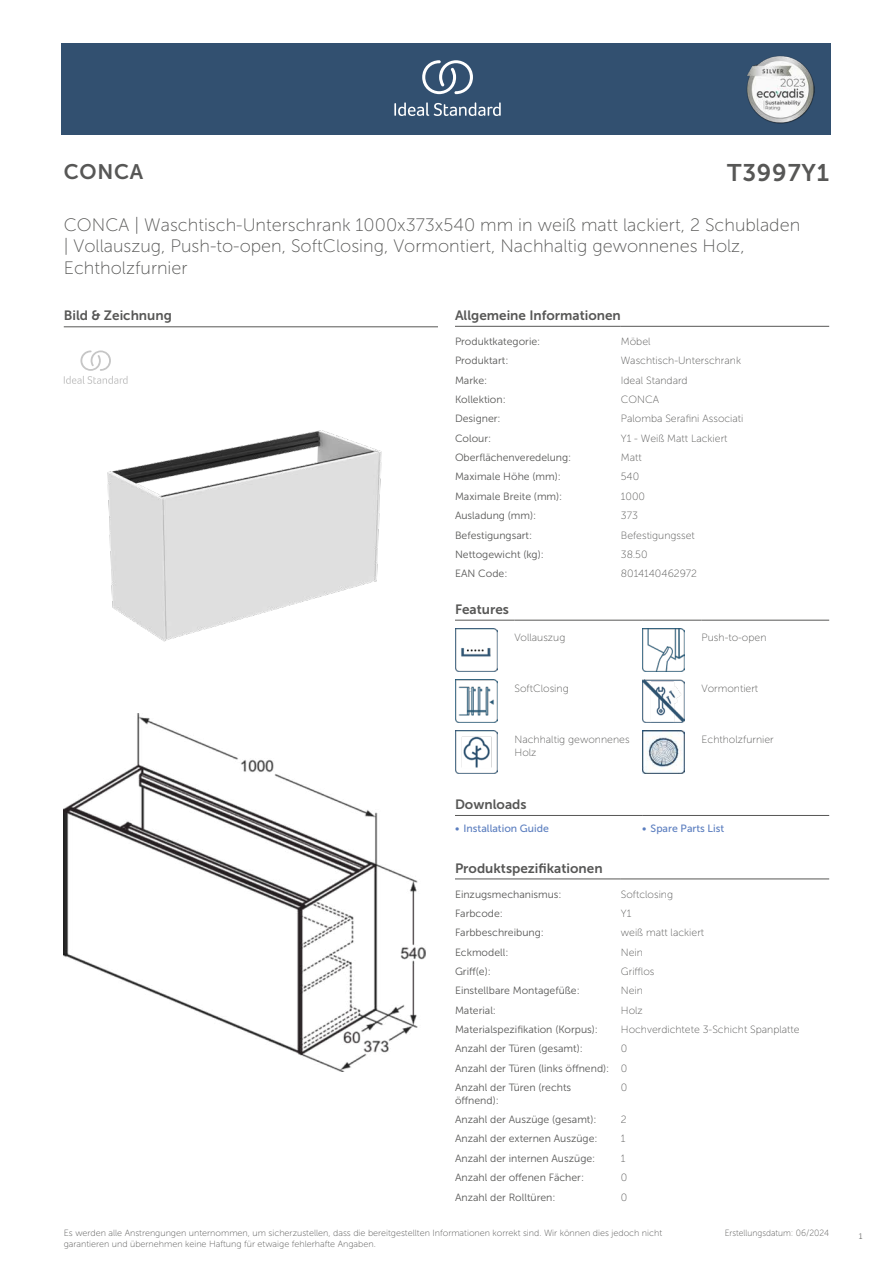
<style>
.page{position:relative;width:893px;height:1263px;background:#fff}
.page>*{position:absolute;margin:0;border:0;box-sizing:border-box;transform-origin:0 0}
.t1{font:24px "Museo Sans 700";letter-spacing:.035em;color:#575756}
.t2{font:21px "Museo Sans 700";letter-spacing:.035em;color:#575756}
.t3{font:18px/21.6px "Museo Sans 100";color:#575756}
.t4{font:13.5px "Museo Sans 700";color:#575756}
.t5{font:10.5px/19.4px "Museo Sans 300";color:#575756}
.t6{font:10.5px/12.6px "Museo Sans 100";color:#575756}
.t7{font:10.5px "Museo Sans 500";color:#5b7ebf}
.t8{font:9px/10.8px "Museo Sans 100";color:#575756}
.t9{font:9px "Museo Sans 100";color:#575756;scale:.95 1}
.t10{font:300 9px "Calibri";color:#575756;scale:.95 1}
.s1{font-family:"Museo Sans 100"}
</style>
<div class="page">
<div style="left:62px;top:43px;width:769px;height:91px;background:#325070"></div>
<hr style="left:455px;top:326px;width:166px;height:1px;background:#575756">
<hr style="left:621px;top:326px;width:208px;height:1px;background:#575756">
<hr style="left:455px;top:620px;width:59px;height:1px;background:#575756">
<hr style="left:514px;top:620px;width:128px;height:1px;background:#575756">
<hr style="left:642px;top:620px;width:60px;height:1px;background:#575756">
<hr style="left:702px;top:620px;width:127px;height:1px;background:#575756">
<img style="left:455px;top:629px;width:42px;height:42px">
<img style="left:642px;top:629px;width:43px;height:42px">
<img style="left:455px;top:680px;width:42px;height:42px">
<img style="left:642px;top:680px;width:42px;height:42px">
<img style="left:455px;top:731px;width:42px;height:42px">
<img style="left:642px;top:731px;width:43px;height:42px">
<hr style="left:455px;top:815px;width:187px;height:1px;background:#575756">
<hr style="left:642px;top:815px;width:187px;height:1px;background:#575756">
<hr style="left:455px;top:879px;width:166px;height:1px;background:#575756">
<hr style="left:621px;top:879px;width:208px;height:1px;background:#575756">
<img style="left:64px;top:714px;width:361px;height:358px">
<hr style="left:64px;top:327px;width:374px;height:1px;background:#575756">
<svg style="left:64px;top:350px;width:64px;height:34px"></svg>
<img style="left:107px;top:430px;width:275px;height:212px">
<svg style="left:394px;top:102px;width:107px;height:14px"></svg>
<svg style="left:422px;top:60px;width:51px;height:34px"></svg>
<img style="left:746px;top:56px;width:68px;height:67px">
<h2 class="t2" style="left:64px;top:160px;width:81px">CONCA</h2>
<h1 class="t1" style="left:727px;top:160px;width:104px">T3997Y1</h1>
<h3 class="t3" style="left:64px;top:214px;width:738px">CONCA | Waschtisch-Unterschrank 1000x373x540 mm in weiß matt lackiert, 2 Schubladen | Vollauszug, Push-to-open, SoftClosing, Vormontiert, Nachhaltig gewonnenes Holz,<br>Echtholzfurnier</h3>
<p class="t4" style="left:64px;top:308px;width:110px">Bild &amp; Zeichnung</p>
<p class="t4" style="left:455px;top:308px;width:167px">Allgemeine Informationen</p>
<p class="t5" style="left:455px;top:332px;width:87px">Produktkategorie:</p>
<p class="t6" style="left:621px;top:335px;width:31px">Möbel</p>
<p class="t5" style="left:455px;top:351px;width:55px">Produktart:</p>
<p class="t6" style="left:621px;top:355px;width:122px">Waschtisch-Unterschrank</p>
<p class="t5" style="left:455px;top:370px;width:34px">Marke:</p>
<p class="t6" style="left:621px;top:374px;width:68px">Ideal Standard</p>
<p class="t5" style="left:455px;top:390px;width:52px">Kollektion:</p>
<p class="t6" style="left:621px;top:393px;width:40px">CONCA</p>
<p class="t5" style="left:455px;top:409px;width:47px">Designer:</p>
<p class="t6" style="left:621px;top:413px;width:124px">Palomba Serafini Associati</p>
<p class="t5" style="left:455px;top:429px;width:38px">Colour:</p>
<p class="t6" style="left:621px;top:432px;width:108px">Y1 - Weiß Matt Lackiert</p>
<p class="t5" style="left:455px;top:448px;width:118px">Oberflächenveredelung:</p>
<p class="t6" style="left:621px;top:451px;width:22px">Matt</p>
<p class="t5" style="left:455px;top:467px;width:107px">Maximale Höhe (mm):</p>
<p class="t6" style="left:621px;top:471px;width:20px">540</p>
<p class="t5" style="left:455px;top:487px;width:109px">Maximale Breite (mm):</p>
<p class="t6" style="left:621px;top:490px;width:26px">1000</p>
<p class="t5" style="left:455px;top:506px;width:83px">Ausladung (mm):</p>
<p class="t6" style="left:621px;top:509px;width:18px">373</p>
<p class="t5" style="left:455px;top:525px;width:79px">Befestigungsart:</p>
<p class="t6" style="left:621px;top:529px;width:75px">Befestigungsset</p>
<p class="t5" style="left:455px;top:545px;width:90px">Nettogewicht (kg):</p>
<p class="t6" style="left:621px;top:548px;width:28px">38.50</p>
<p class="t5" style="left:455px;top:564px;width:54px">EAN Code:</p>
<p class="t6" style="left:621px;top:567px;width:78px">8014140462972</p>
<p class="t4" style="left:455px;top:602px;width:55px">Features</p>
<p class="t6" style="left:514px;top:631px;width:52px">Vollauszug</p>
<p class="t6" style="left:702px;top:631px;width:66px">Push-to-open</p>
<p class="t6" style="left:514px;top:682px;width:56px">SoftClosing</p>
<p class="t6" style="left:702px;top:682px;width:58px">Vormontiert</p>
<p class="t6" style="left:514px;top:733px;width:117px">Nachhaltig gewonnenes<br>Holz</p>
<p class="t6" style="left:702px;top:733px;width:74px">Echtholzfurnier</p>
<p class="t4" style="left:455px;top:797px;width:73px">Downloads</p>
<p class="t7" style="left:455px;top:823px;width:95px">• Installation Guide</p>
<p class="t7" style="left:642px;top:823px;width:84px">• Spare Parts List</p>
<p class="t4" style="left:455px;top:860px;width:149px">Produktspezifikationen</p>
<p class="t5" style="left:455px;top:884px;width:108px">Einzugsmechanismus:</p>
<p class="t6" style="left:621px;top:888px;width:54px">Softclosing</p>
<p class="t5" style="left:455px;top:904px;width:49px">Farbcode:</p>
<p class="t6" style="left:621px;top:907px;width:12px">Y1</p>
<p class="t5" style="left:455px;top:923px;width:90px">Farbbeschreibung:</p>
<p class="t6" style="left:621px;top:926px;width:85px">weiß matt lackiert</p>
<p class="t5" style="left:455px;top:942px;width:55px">Eckmodell:</p>
<p class="t6" style="left:621px;top:946px;width:24px">Nein</p>
<p class="t5" style="left:455px;top:962px;width:37px">Griff(e):</p>
<p class="t6" style="left:621px;top:965px;width:35px">Grifflos</p>
<p class="t5" style="left:455px;top:981px;width:126px">Einstellbare Montagefüße:</p>
<p class="t6" style="left:621px;top:984px;width:24px">Nein</p>
<p class="t5" style="left:455px;top:1000px;width:43px">Material:</p>
<p class="t6" style="left:621px;top:1004px;width:24px">Holz</p>
<p class="t5" style="left:455px;top:1020px;width:145px">Materialspezifikation (Korpus):</p>
<p class="t6" style="left:621px;top:1023px;width:180px">Hochverdichtete 3-Schicht Spanplatte</p>
<p class="t5" style="left:455px;top:1039px;width:129px">Anzahl der Türen (gesamt):</p>
<p class="t6" style="left:621px;top:1043px;width:8px">0</p>
<p class="t5" style="left:455px;top:1058px;width:174px">Anzahl der Türen (links öffnend): <span class="s1">0<br></span>Anzahl der Türen (rechts</p>
<p class="t5" style="left:455px;top:1090px;width:45px">öffnend):</p>
<p class="t6" style="left:621px;top:1081px;width:8px">0</p>
<p class="t5" style="left:455px;top:1110px;width:143px">Anzahl der Auszüge (gesamt):</p>
<p class="t6" style="left:621px;top:1113px;width:7px">2</p>
<p class="t5" style="left:455px;top:1129px;width:144px">Anzahl der externen Auszüge:</p>
<p class="t6" style="left:621px;top:1133px;width:6px">1</p>
<p class="t5" style="left:455px;top:1148px;width:142px">Anzahl der internen Auszüge:</p>
<p class="t6" style="left:621px;top:1152px;width:6px">1</p>
<p class="t5" style="left:455px;top:1168px;width:131px">Anzahl der offenen Fächer:</p>
<p class="t6" style="left:621px;top:1171px;width:8px">0</p>
<p class="t5" style="left:455px;top:1187px;width:102px">Anzahl der Rolltüren:</p>
<p class="t6" style="left:621px;top:1191px;width:8px">0</p>
<p class="t8" style="left:64px;top:1227px;width:600px">Es werden alle Anstrengungen unternommen, um sicherzustellen, dass die bereitgestellten Informationen korrekt sind. Wir können dies jedoch nicht garantieren und übernehmen keine Haftung für etwaige fehlerhafte Angaben.</p>
<p class="t9" style="left:725px;top:1228px;width:111px">Erstellungsdatum: 06/2024</p>
<p class="t10" style="left:858px;top:1230px;width:6px">1</p>
</div>
